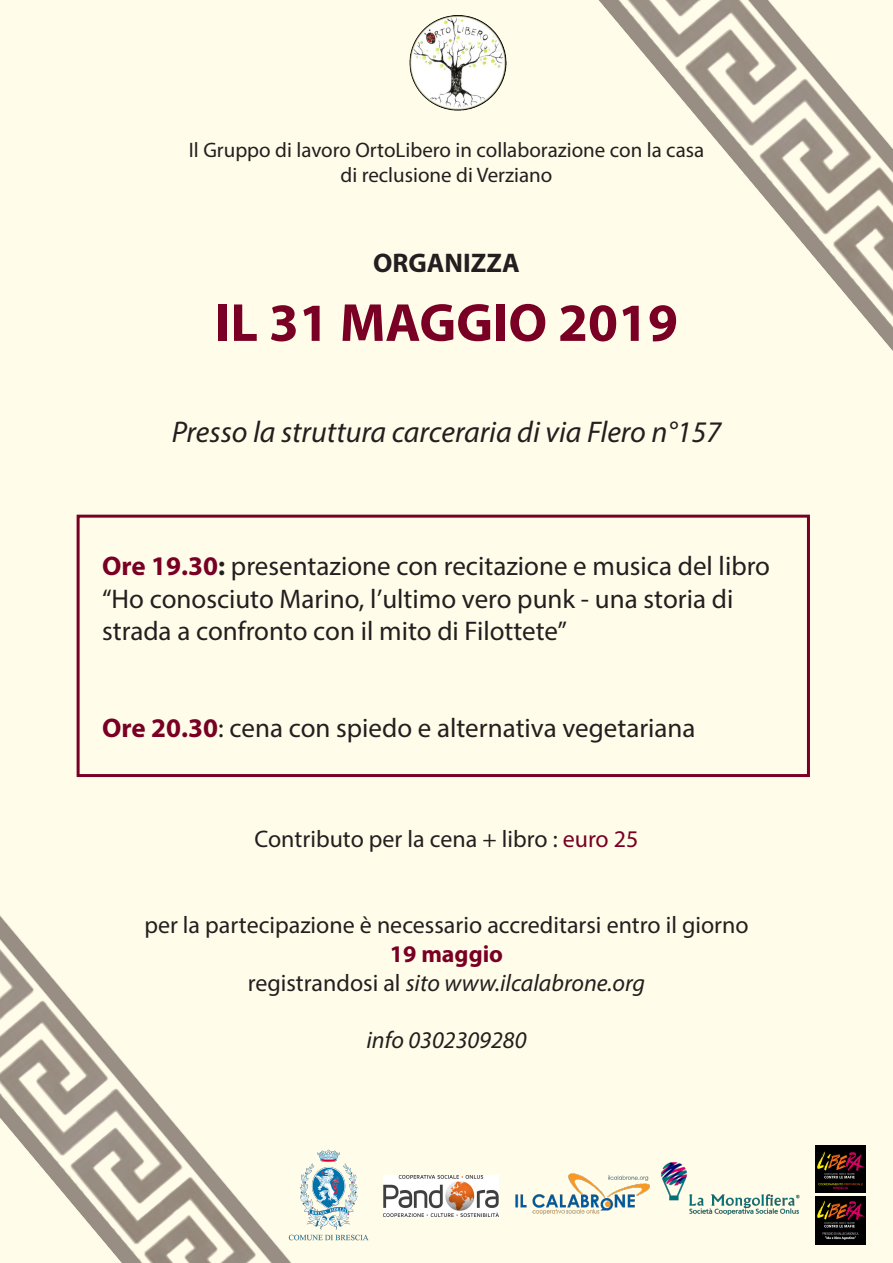
<style>
.page{position:relative;width:893px;height:1263px;background:#fffde9}
.page>*{position:absolute;margin:0;border:0;box-sizing:border-box;transform-origin:0 0}
.t1{font:700 54px "Myriad Pro";color:#790024}
.t2{font:italic 30px "Myriad Pro";color:#231f20}
.t3{font:27px/32.4px "Myriad Pro";color:#231f20}
.t4{font:700 27px "Myriad Pro";color:#231f20}
.t5{font:24px "Myriad Pro";color:#231f20}
.t6{font:italic 24px "Myriad Pro";color:#231f20}
.t7{font:700 24px "Myriad Pro";color:#790024}
.t8{font:21px/25.2px "Myriad Pro";color:#231f20;text-align:center}
.s1{font-weight:700;color:#790024}
.s2{font-weight:700}
.s3{color:#790024}
.s4{font-style:normal}
</style>
<div class="page">
<img style="left:599px;top:0;width:294px;height:351px">
<img style="left:0;top:915px;width:292px;height:348px">
<div style="left:77px;top:515px;width:733px;height:262px;border:3px solid #790024"></div>
<img style="left:815px;top:1145px;width:50px;height:47px">
<img style="left:815px;top:1196px;width:50px;height:49px">
<img style="left:661px;top:1162px;width:139px;height:53px">
<img style="left:274px;top:1146px;width:95px;height:107px">
<img style="left:515px;top:1173px;width:135px;height:42px">
<img style="left:384px;top:1175px;width:115px;height:41px">
<img style="left:409px;top:15px;width:98px;height:96px">
<p class="t8" style="left:189px;top:137px;width:517px">Il Gruppo di lavoro OrtoLibero in collaborazione con la casa di reclusione di Verziano</p>
<p class="t4" style="left:373px;top:245px;width:148px">ORGANIZZA</p>
<p class="t1" style="left:215px;top:287px;width:464px">IL 31 MAGGIO 2019</p>
<p class="t2" style="left:172px;top:413px;width:551px">Presso la struttura carceraria di via Flero n°157</p>
<p class="t3" style="left:102px;top:549px;width:669px"><span class="s1">Ore 19.30</span><span class="s2">:</span> presentazione con recitazione e musica del libro “Ho conosciuto Marino, l’ultimo vero punk - una storia di strada a confronto con il mito di Filottete”</p>
<p class="t3" style="left:102px;top:711px;width:595px"><span class="s1">Ore 20.30</span>: cena con spiedo e alternativa vegetariana</p>
<p class="t5" style="left:254px;top:824px;width:386px">Contributo per la cena + libro : <span class="s3">euro 25</span></p>
<p class="t5" style="left:144px;top:910px;width:606px">per la partecipazione è necessario accreditarsi entro il giorno</p>
<p class="t7" style="left:390px;top:938px;width:115px">19 maggio</p>
<p class="t6" style="left:248px;top:968px;width:399px"><span class="s4">registrandosi al</span> sito www.ilcalabrone.org</p>
<p class="t6" style="left:366px;top:1025px;width:162px">info 0302309280</p>
</div>
